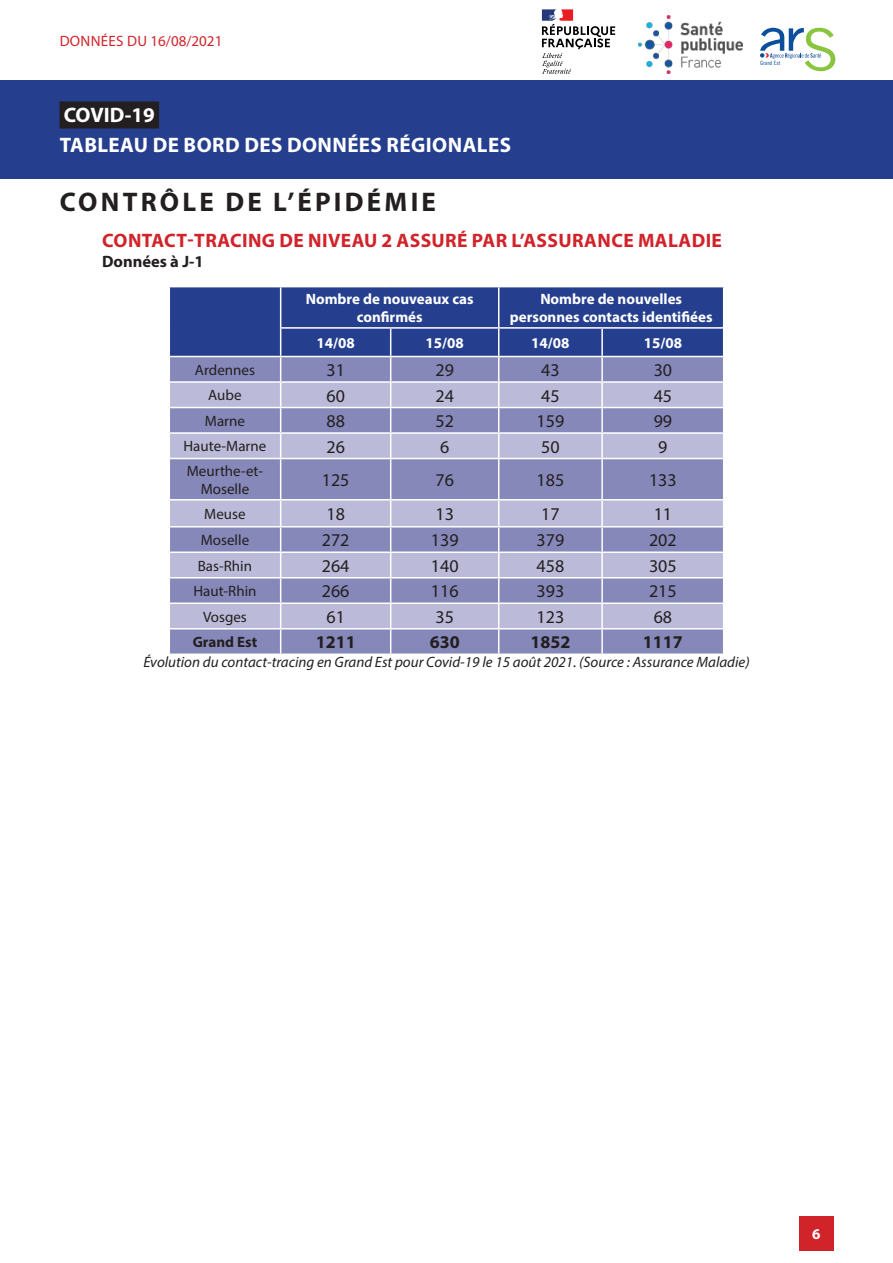
<style>
.page{position:relative;width:893px;height:1263px;background:#fff}
.page>*{position:absolute;margin:0;border:0;box-sizing:border-box;transform-origin:0 0}
.t1{font:700 27px "Myriad Pro";letter-spacing:.12em;color:#231f20}
.t2{font:700 21px/29.4px "Myriad Pro";letter-spacing:.02em;color:#fff}
.t3{font:700 19.5px "Myriad Pro";letter-spacing:.02em;color:#d1232a}
.t4{font:18px "Myriad Pro";color:#231f20}
.t5{font:700 18px "Myriad Pro";color:#231f20}
.t6{font:700 16.5px "Myriad Pro";color:#231f20}
.t7{font:700 15px/18px "Myriad Pro";color:#fff;text-align:center}
.t8{font:italic 15px "Myriad Pro";color:#231f20}
.t9{font:15px/18px "Myriad Pro";color:#231f20;text-align:center}
.t10{font:15px "Myriad Pro";letter-spacing:.02em;color:#d1232a}
.t11{font:700 15px "Myriad Pro";color:#231f20}
.t12{font:5.85px "Trade Gothic LT Std Cn 18";color:#0b4e9b}
</style>
<div class="page">
<div style="left:0;top:80px;width:893px;height:99px;background:#253f8e"></div>
<div style="left:60px;top:101px;width:99px;height:27px;background:#231f20"></div>
<div style="left:799px;top:1216px;width:34px;height:34px;background:#d1232a"></div>
<img style="left:638px;top:15px;width:104px;height:59px">
<svg style="left:760px;top:28px;width:75px;height:43px"></svg>
<svg style="left:542px;top:9px;width:73px;height:65px"></svg>
<div style="left:170px;top:629px;width:553px;height:24px;background:#8688ba"></div>
<svg style="left:170px;top:459px;width:553px;height:169px;background:#9fa0c9"></svg>
<svg style="left:169px;top:287px;width:555px;height:171px;background:#7680b5"></svg>
<hr style="left:280px;top:459px;width:1px;height:40px;background:#fff">
<hr style="left:390px;top:459px;width:1px;height:40px;background:#fff">
<hr style="left:498px;top:459px;width:1px;height:40px;background:#fff">
<hr style="left:601px;top:459px;width:2px;height:40px;background:#fff">
<hr style="left:169px;top:499px;width:112px;height:1px;background:#fff">
<hr style="left:281px;top:499px;width:110px;height:1px;background:#fff">
<hr style="left:391px;top:499px;width:108px;height:1px;background:#fff">
<hr style="left:499px;top:499px;width:103px;height:1px;background:#fff">
<hr style="left:602px;top:499px;width:122px;height:1px;background:#fff">
<hr style="left:601px;top:500px;width:2px;height:26px;background:#fff">
<hr style="left:169px;top:526px;width:112px;height:1px;background:#fff">
<hr style="left:281px;top:526px;width:110px;height:1px;background:#fff">
<hr style="left:391px;top:526px;width:108px;height:1px;background:#fff">
<hr style="left:499px;top:526px;width:103px;height:1px;background:#fff">
<hr style="left:602px;top:526px;width:122px;height:1px;background:#fff">
<hr style="left:601px;top:527px;width:2px;height:24px;background:#fff">
<hr style="left:169px;top:551px;width:112px;height:2px;background:#fff">
<hr style="left:281px;top:551px;width:110px;height:2px;background:#fff">
<hr style="left:391px;top:551px;width:108px;height:2px;background:#fff">
<hr style="left:499px;top:551px;width:103px;height:2px;background:#fff">
<hr style="left:602px;top:551px;width:122px;height:2px;background:#fff">
<hr style="left:601px;top:553px;width:2px;height:24px;background:#fff">
<hr style="left:169px;top:577px;width:112px;height:1px;background:#fff">
<hr style="left:281px;top:577px;width:110px;height:1px;background:#fff">
<hr style="left:391px;top:577px;width:108px;height:1px;background:#fff">
<hr style="left:499px;top:577px;width:103px;height:1px;background:#fff">
<hr style="left:602px;top:577px;width:122px;height:1px;background:#fff">
<hr style="left:601px;top:578px;width:2px;height:24px;background:#fff">
<hr style="left:169px;top:602px;width:112px;height:2px;background:#fff">
<hr style="left:281px;top:602px;width:110px;height:2px;background:#fff">
<hr style="left:391px;top:602px;width:108px;height:2px;background:#fff">
<hr style="left:499px;top:602px;width:103px;height:2px;background:#fff">
<hr style="left:602px;top:602px;width:122px;height:2px;background:#fff">
<hr style="left:601px;top:604px;width:2px;height:24px;background:#fff">
<svg style="left:280px;top:500px;width:1px;height:153px"></svg>
<svg style="left:390px;top:500px;width:1px;height:153px"></svg>
<svg style="left:498px;top:500px;width:1px;height:153px"></svg>
<hr style="left:601px;top:629px;width:2px;height:24px;background:#fff">
<p class="t10" style="left:60px;top:31px;width:164px">DONNÉES DU 16/08/2021</p>
<p class="t12" style="left:760px;top:59px;width:22px">Grand Est</p>
<p class="t2" style="left:60px;top:100px;width:453px">COVID-19<br>TABLEAU DE BORD DES DONNÉES RÉGIONALES</p>
<h1 class="t1" style="left:60px;top:184px;width:378px">CONTRÔLE DE L’ÉPIDÉMIE</h1>
<p class="t3" style="left:102px;top:228px;width:621px">CONTACT-TRACING DE NIVEAU 2 ASSURÉ PAR L’ASSURANCE MALADIE</p>
<p class="t6" style="left:102px;top:251px;width:103px">Données à J-1</p>
<p class="t7" style="left:306px;top:289px;width:169px">Nombre de nouveaux cas confirmés</p>
<p class="t7" style="left:510px;top:289px;width:204px">Nombre de nouvelles personnes contacts identifiées</p>
<p class="t7" style="left:317px;top:333px;width:40px">14/08</p>
<p class="t7" style="left:426px;top:333px;width:40px">15/08</p>
<p class="t7" style="left:531px;top:333px;width:40px">14/08</p>
<p class="t7" style="left:644px;top:333px;width:40px">15/08</p>
<p class="t9" style="left:195px;top:361px;width:61px">Ardennes</p>
<p class="t4" style="left:326px;top:359px;width:20px">31</p>
<p class="t4" style="left:435px;top:359px;width:20px">29</p>
<p class="t4" style="left:541px;top:359px;width:20px">43</p>
<p class="t4" style="left:654px;top:359px;width:20px">30</p>
<p class="t9" style="left:208px;top:386px;width:35px">Aube</p>
<p class="t4" style="left:326px;top:384px;width:20px">60</p>
<p class="t4" style="left:435px;top:384px;width:20px">24</p>
<p class="t4" style="left:541px;top:384px;width:20px">45</p>
<p class="t4" style="left:654px;top:384px;width:20px">45</p>
<p class="t9" style="left:205px;top:412px;width:42px">Marne</p>
<p class="t4" style="left:326px;top:410px;width:20px">88</p>
<p class="t4" style="left:435px;top:410px;width:20px">52</p>
<p class="t4" style="left:537px;top:410px;width:29px">159</p>
<p class="t4" style="left:654px;top:410px;width:20px">99</p>
<p class="t9" style="left:184px;top:437px;width:84px">Haute-Marne</p>
<p class="t4" style="left:326px;top:435px;width:20px">26</p>
<p class="t4" style="left:440px;top:435px;width:11px">6</p>
<p class="t4" style="left:541px;top:435px;width:20px">50</p>
<p class="t4" style="left:658px;top:435px;width:11px">9</p>
<p class="t9" style="left:187px;top:461px;width:78px">Meurthe-et-<br>Moselle</p>
<p class="t4" style="left:322px;top:469px;width:29px">125</p>
<p class="t4" style="left:435px;top:469px;width:20px">76</p>
<p class="t4" style="left:537px;top:469px;width:29px">185</p>
<p class="t4" style="left:649px;top:469px;width:29px">133</p>
<p class="t9" style="left:204px;top:505px;width:43px">Meuse</p>
<p class="t4" style="left:326px;top:503px;width:20px">18</p>
<p class="t4" style="left:435px;top:503px;width:20px">13</p>
<p class="t4" style="left:541px;top:503px;width:20px">17</p>
<p class="t4" style="left:654px;top:503px;width:20px">11</p>
<p class="t9" style="left:201px;top:531px;width:50px">Moselle</p>
<p class="t4" style="left:322px;top:529px;width:29px">272</p>
<p class="t4" style="left:431px;top:529px;width:29px">139</p>
<p class="t4" style="left:537px;top:529px;width:29px">379</p>
<p class="t4" style="left:649px;top:529px;width:29px">202</p>
<p class="t9" style="left:198px;top:556px;width:56px">Bas-Rhin</p>
<p class="t4" style="left:322px;top:555px;width:29px">264</p>
<p class="t4" style="left:431px;top:555px;width:29px">140</p>
<p class="t4" style="left:537px;top:555px;width:29px">458</p>
<p class="t4" style="left:649px;top:555px;width:29px">305</p>
<p class="t9" style="left:193px;top:582px;width:65px">Haut-Rhin</p>
<p class="t4" style="left:322px;top:580px;width:29px">266</p>
<p class="t4" style="left:431px;top:580px;width:29px">116</p>
<p class="t4" style="left:537px;top:580px;width:29px">393</p>
<p class="t4" style="left:649px;top:580px;width:29px">215</p>
<p class="t9" style="left:203px;top:607px;width:45px">Vosges</p>
<p class="t4" style="left:326px;top:606px;width:20px">61</p>
<p class="t4" style="left:435px;top:606px;width:20px">35</p>
<p class="t4" style="left:537px;top:606px;width:29px">123</p>
<p class="t4" style="left:654px;top:606px;width:20px">68</p>
<p class="t11" style="left:193px;top:632px;width:66px">Grand Est</p>
<p class="t5" style="left:316px;top:630px;width:41px">1211</p>
<p class="t5" style="left:430px;top:630px;width:31px">630</p>
<p class="t5" style="left:530px;top:630px;width:41px">1852</p>
<p class="t5" style="left:643px;top:630px;width:41px">1117</p>
<p class="t8" style="left:143px;top:653px;width:608px">Évolution du contact-tracing en Grand Est pour Covid-19 le 15 août 2021. (Source : Assurance Maladie)</p>
<p class="t7" style="left:812px;top:1224px;width:10px">6</p>
</div>
